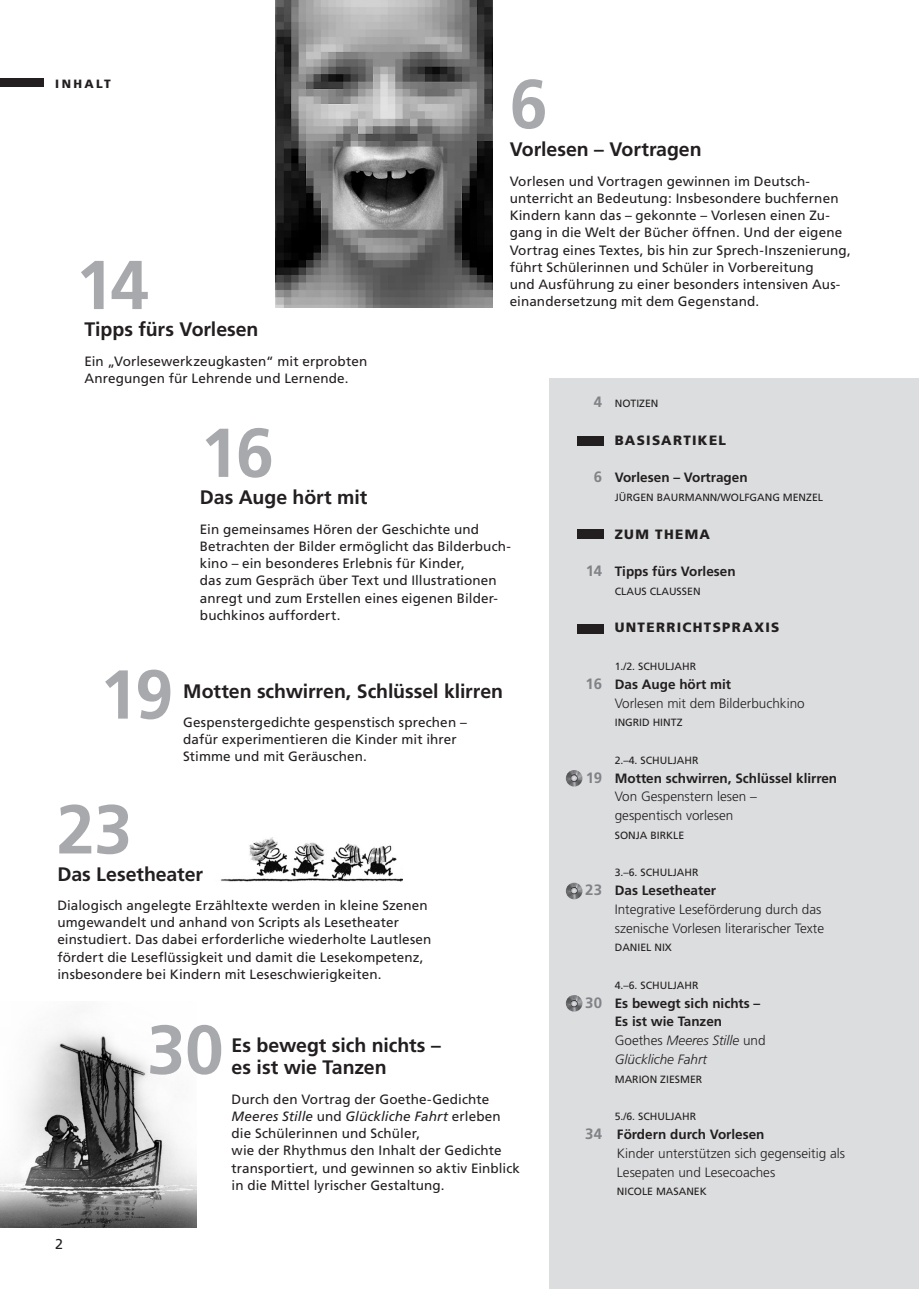
<style>
.page{position:relative;width:919px;height:1289px;background:#fff}
.page>*{position:absolute;margin:0;border:0;box-sizing:border-box;transform-origin:0 0}
.t1{font:700 69px "Frutiger LT Std";letter-spacing:-.04em;color:#a8a9ad}
.t2{font:700 19.5px/22.5px "Frutiger LT Std";letter-spacing:-.005em;color:#231f20}
.t3{font:14.25px "Frutiger LT Std";color:#231f20}
.t4{font:13.5px/17.2px "Frutiger LT Std";letter-spacing:.01em;color:#231f20}
.t5{font:300 13.5px/18.8px "Frutiger LT Std";color:#231f20}
.t6{font:700 13.5px/18.8px "Frutiger LT Std";color:#231f20}
.t7{font:900 13.5px "Frutiger LT Std";letter-spacing:.095em;color:#231f20}
.t8{font:900 12px "Frutiger LT Std";letter-spacing:.2em;color:#231f20}
.t9{font:10.5px "Frutiger LT Std";color:#231f20}
.s1{font-style:italic}
.s2{font-weight:700;font-size:15px;color:#808285}
.s3{font-size:15px;color:#808285}
.s4{font-weight:700}
.s5{font-weight:300}
.s6{font-weight:300;font-style:italic}
</style>
<div class="page">
<div style="left:0;top:79px;width:43px;height:8px;background:#231f20"></div>
<div style="left:549px;top:378px;width:369px;height:910px;background:#dcdddf"></div>
<div style="left:577px;top:436px;width:27px;height:9px;background:#231f20"></div>
<div style="left:577px;top:529px;width:27px;height:10px;background:#231f20"></div>
<div style="left:577px;top:624px;width:27px;height:9px;background:#231f20"></div>
<img style="left:220px;top:837px;width:182px;height:45px">
<img style="left:0;top:1027px;width:196px;height:200px">
<img style="left:566px;top:770px;width:16px;height:16px;border-radius:50%">
<img style="left:566px;top:882px;width:16px;height:17px;border-radius:50%">
<img style="left:566px;top:995px;width:16px;height:16px;border-radius:50%">
<img style="left:276px;top:0;width:217px;height:307px">
<p class="t8" style="left:55px;top:76px;width:57px">INHALT</p>
<h1 class="t1" style="left:75px;top:244px;width:75px">14</h1>
<h2 class="t2" style="left:84px;top:318px;width:176px">Tipps fürs Vorlesen</h2>
<p class="t4" style="left:84px;top:352px;width:284px">Ein „Vorlesewerkzeugkasten“ mit erprobten<br>Anregungen für Lehrende und Lernende.</p>
<h1 class="t1" style="left:509px;top:64px;width:40px">6</h1>
<h2 class="t2" style="left:509px;top:138px;width:193px">Vorlesen – Vortragen</h2>
<p class="t4" style="left:509px;top:172px;width:342px">Vorlesen und Vortragen gewinnen im Deutsch&shy;unterricht an Bedeutung: Insbesondere buchfernen Kindern kann das – gekonnte – Vorlesen einen Zu&shy;gang in die Welt der Bücher öffnen. Und der eigene Vortrag eines Textes, bis hin zur Sprech-Inszenierung, führt Schülerinnen und Schüler in Vorbereitung<br>und Ausführung zu einer besonders intensiven Aus&shy;einandersetzung mit dem Gegenstand.</p>
<h1 class="t1" style="left:200px;top:412px;width:75px">16</h1>
<h2 class="t2" style="left:200px;top:486px;width:169px">Das Auge hört mit</h2>
<p class="t4" style="left:200px;top:520px;width:312px">Ein gemeinsames Hören der Geschichte und Betrachten der Bilder ermöglicht das Bilderbuch&shy;kino – ein besonderes Erlebnis für Kinder,<br>das zum Gespräch über Text und Illustrationen anregt und zum Erstellen eines eigenen Bilder&shy;buchkinos auffordert.</p>
<h1 class="t1" style="left:100px;top:654px;width:75px">19</h1>
<h2 class="t2" style="left:183px;top:679px;width:321px">Motten schwirren, Schlüssel klirren</h2>
<p class="t4" style="left:183px;top:713px;width:285px">Gespenstergedichte gespenstisch sprechen – dafür experimentieren die Kinder mit ihrer<br>Stimme und mit Geräuschen.</p>
<h1 class="t1" style="left:56px;top:789px;width:77px">23</h1>
<h2 class="t2" style="left:57px;top:862px;width:147px">Das Lesetheater</h2>
<p class="t4" style="left:57px;top:896px;width:375px">Dialogisch angelegte Erzähltexte werden in kleine Szenen umgewandelt und anhand von Scripts als Lesetheater einstudiert. Das dabei erforderliche wiederholte Lautlesen fördert die Leseflüssigkeit und damit die Lesekompetenz, insbesondere bei Kindern mit Leseschwierigkeiten.</p>
<p class="t3" style="left:55px;top:1235px;width:9px">2</p>
<h1 class="t1" style="left:147px;top:1009px;width:78px">30</h1>
<h2 class="t2" style="left:231px;top:1033px;width:211px">Es bewegt sich nichts – es ist wie Tanzen</h2>
<p class="t4" style="left:231px;top:1090px;width:290px">Durch den Vortrag der Goethe-Gedichte <span class="s1">Meeres Stille</span> und <span class="s1">Glückliche Fahrt</span> erleben die Schülerinnen und Schüler,<br>wie der Rhythmus den Inhalt der Gedichte transportiert, und gewinnen so aktiv Einblick in die Mittel lyrischer Gestaltung.</p>
<p class="t9" style="left:593px;top:397px;width:66px"><span class="s2">4</span> NOTIZEN</p>
<p class="t7" style="left:614px;top:432px;width:113px">BASISARTIKEL</p>
<p class="t6" style="left:593px;top:468px;width:155px"><span class="s3">6</span> Vorlesen – Vortragen</p>
<p class="t9" style="left:614px;top:491px;width:210px">JÜRGEN BAURMANN/WOLFGANG MENZEL</p>
<p class="t7" style="left:614px;top:526px;width:97px">ZUM THEMA</p>
<p class="t6" style="left:585px;top:562px;width:151px"><span class="s3">14</span> Tipps fürs Vorlesen</p>
<p class="t9" style="left:614px;top:585px;width:87px">CLAUS CLAUSSEN</p>
<p class="t7" style="left:614px;top:619px;width:166px">UNTERRICHTSPRAXIS</p>
<p class="t9" style="left:614px;top:660px;width:83px">1./2. SCHULJAHR</p>
<p class="t5" style="left:614px;top:675px;width:191px;text-indent:-29px"><span class="s2">16</span> <span class="s4">Das Auge hört mit<br></span>Vorlesen mit dem Bilderbuchkino</p>
<p class="t9" style="left:614px;top:716px;width:69px">INGRID HINTZ</p>
<p class="t9" style="left:614px;top:754px;width:85px">2.–4. SCHULJAHR</p>
<p class="t5" style="left:614px;top:768px;width:224px;text-indent:-29px"><span class="s2">19</span> <span class="s4">Motten schwirren, Schlüssel klirren<br></span>Von Gespenstern lesen –<br>gespentisch vorlesen</p>
<p class="t9" style="left:614px;top:829px;width:71px">SONJA BIRKLE</p>
<p class="t9" style="left:614px;top:866px;width:85px">3.–6. SCHULJAHR</p>
<p class="t5" style="left:614px;top:881px;width:211px;text-indent:-30px"><span class="s2">23</span> <span class="s4">Das Lesetheater<br></span>Integrative Leseförderung durch das szenische Vorlesen literarischer Texte</p>
<p class="t9" style="left:614px;top:941px;width:59px">DANIEL NIX</p>
<p class="t9" style="left:614px;top:979px;width:85px">4.–6. SCHULJAHR</p>
<p class="t6" style="left:614px;top:993px;width:152px;text-indent:-30px"><span class="s3">30</span> Es bewegt sich nichts –<br>Es ist wie Tanzen<br><span class="s5">Goethes</span> <span class="s6">Meeres Stille</span> <span class="s5">und<br></span><span class="s6">Glückliche Fahrt</span></p>
<p class="t9" style="left:614px;top:1072px;width:89px">MARION ZIESMER</p>
<p class="t9" style="left:614px;top:1110px;width:83px">5./6. SCHULJAHR</p>
<p class="t5" style="left:617px;top:1125px;width:230px;text-indent:-32px"><span class="s2">34</span> <span class="s4">Fördern durch Vorlesen<br></span>Kinder unterstützen sich gegenseitig als<br>Lesepaten und Lesecoaches</p>
<p class="t9" style="left:617px;top:1185px;width:91px">NICOLE MASANEK</p>
</div>
